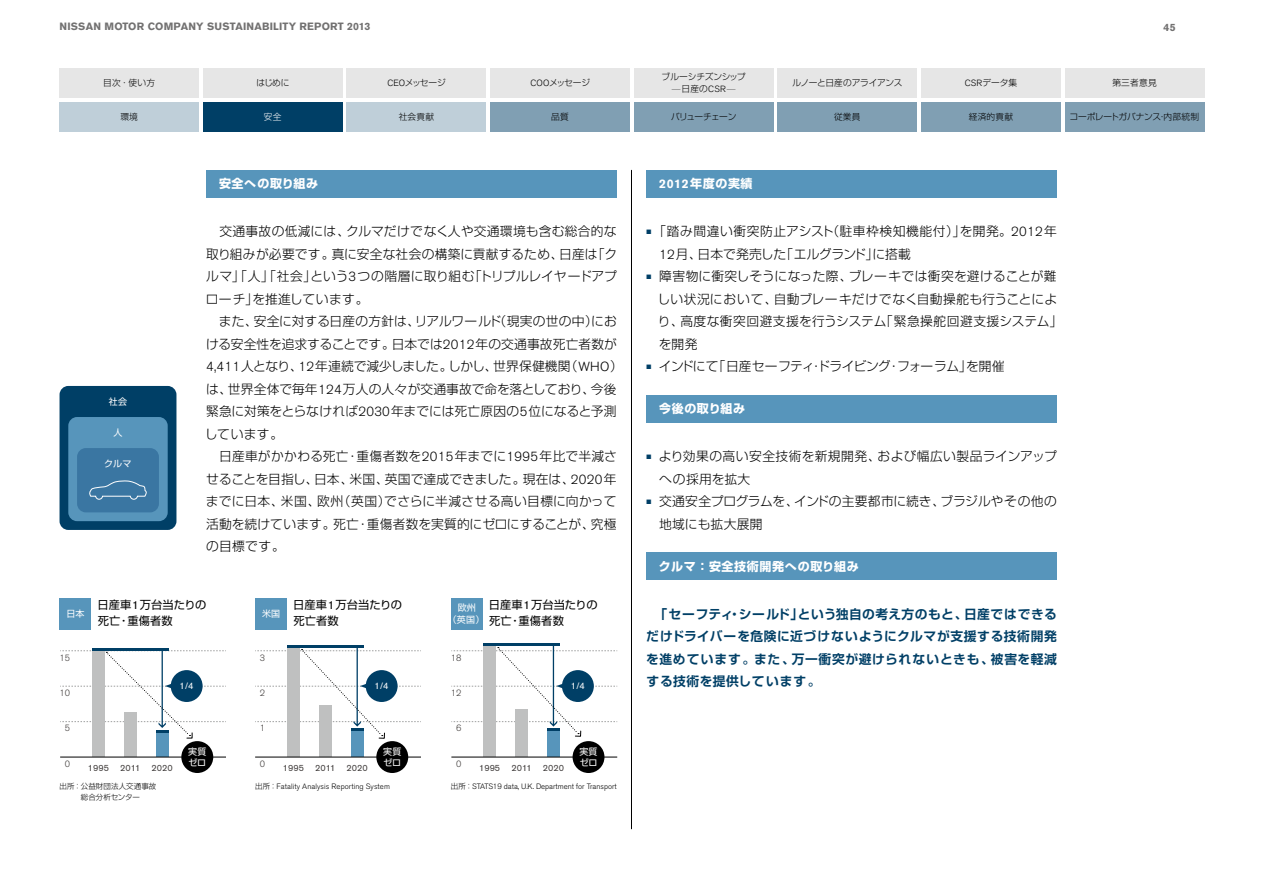
<style>
.page{position:relative;width:1263px;height:893px;background:#fff}
.page>*{position:absolute;margin:0;border:0;box-sizing:border-box;transform-origin:0 0}
.t1{font:300 12.75px/22.5px "Shin Go Pr 5";letter-spacing:.01em;color:#000}
.t2{font:700 12.75px/22.5px "Shin Go Pr 5 De";letter-spacing:.05em;color:#003f66;text-align:justify}
.t3{font:300 12.75px "Shin Go Pr 5";letter-spacing:-.04em;color:#000}
.t4{font:700 12px "Shin Go Pr 5";letter-spacing:.05em;color:#fff}
.t5{font:11.25px/16.5px "Shin Go Pr 5";letter-spacing:.01em;color:#000}
.t6{font:700 10.5px "Nissan AG";letter-spacing:.02em;color:#727171}
.t7{font:9.3px "Nissan AG";color:#fff}
.t8{font:9px "Nissan AG";color:#3e3a39}
.t9{font:9px/11.2px "Shin Go Pr 5";letter-spacing:.01em;color:#fff}
.t10{font:300 9px "Nissan AG";color:#3e3a39}
.t11{font:300 8.7px/12px "Shin Go Pr 5";letter-spacing:-.01em;color:#000;text-align:center}
.t12{font:300 8.7px "Shin Go Pr 5";letter-spacing:-.035em;color:#000}
.t13{font:300 8.7px "Shin Go Pr 5";letter-spacing:-.075em;color:#000}
.t14{font:300 8.7px "Shin Go Pr 5";color:#fff}
.t15{font:300 7.8px "Nissan AG";letter-spacing:.005em;color:#000}
.t16{font:300 7.5px/10.5px "Shin Go Pr 5";letter-spacing:.01em;color:#000}
.s1{font-family:"Nissan AG";font-size:9px}
.s2{font-family:"Nissan AG";font-size:12.3px}
.s3{font-family:"Nissan AG";font-size:13.2px}
.s4{font-family:"Nissan AG";font-size:11.55px}
.s5{font-family:"Shin Go Pr 5";font-size:7.5px}
</style>
<div class="page">
<hr style="left:631px;top:170px;width:1px;height:659px;background:#000">
<div style="left:92px;top:649px;width:13px;height:108px;background:#bfc0c0"></div>
<div style="left:124px;top:712px;width:13px;height:45px;background:#bfc0c0"></div>
<div style="left:156px;top:730px;width:13px;height:27px;background:#5795bb"></div>
<hr style="left:92px;top:649px;width:77px;height:2px;background:#003f66">
<hr style="left:60px;top:757px;width:166px;height:1px;background:#000">
<div style="left:287px;top:646px;width:13px;height:111px;background:#bfc0c0"></div>
<div style="left:351px;top:729px;width:13px;height:28px;background:#5795bb"></div>
<div style="left:319px;top:706px;width:13px;height:51px;background:#bfc0c0"></div>
<hr style="left:255px;top:757px;width:166px;height:1px;background:#000">
<hr style="left:287px;top:646px;width:77px;height:2px;background:#003f66">
<div style="left:483px;top:644px;width:13px;height:113px;background:#bfc0c0"></div>
<div style="left:515px;top:709px;width:13px;height:48px;background:#bfc0c0"></div>
<div style="left:547px;top:729px;width:13px;height:28px;background:#5795bb"></div>
<hr style="left:451px;top:757px;width:166px;height:1px;background:#000">
<hr style="left:483px;top:644px;width:77px;height:2px;background:#003f66">
<div style="left:206px;top:170px;width:411px;height:28px;background:#5795bb"></div>
<div style="left:646px;top:395px;width:411px;height:28px;background:#5795bb"></div>
<div style="left:646px;top:170px;width:411px;height:28px;background:#5795bb"></div>
<div style="left:60px;top:386px;width:116px;height:144px;background:#003f66;border-radius:9px"></div>
<div style="left:68px;top:417px;width:100px;height:104px;background:#5795bb;border-radius:9px"></div>
<div style="left:77px;top:448px;width:82px;height:64px;background:#3a76a2;border-radius:9px"></div>
<svg style="left:89px;top:480px;width:58px;height:20px"></svg>
<div style="left:646px;top:553px;width:411px;height:27px;background:#5795bb"></div>
<div style="left:60px;top:598px;width:31px;height:31px;background:#5795bb"></div>
<div style="left:181px;top:741px;width:32px;height:32px;background:#000;border-radius:50%"></div>
<div style="left:376px;top:741px;width:32px;height:32px;background:#000;border-radius:50%"></div>
<div style="left:573px;top:741px;width:31px;height:32px;background:#000;border-radius:50%"></div>
<div style="left:255px;top:598px;width:32px;height:31px;background:#5795bb"></div>
<div style="left:451px;top:598px;width:32px;height:31px;background:#5795bb"></div>
<svg style="left:60px;top:650px;width:166px;height:89px"></svg>
<svg style="left:255px;top:648px;width:166px;height:91px"></svg>
<svg style="left:451px;top:646px;width:166px;height:91px"></svg>
<div style="left:203px;top:102px;width:139px;height:30px;background:#003f66"></div>
<div style="left:347px;top:102px;width:139px;height:30px;background:#bfcfd9"></div>
<div style="left:490px;top:102px;width:140px;height:30px;background:#809fb3"></div>
<div style="left:921px;top:102px;width:139px;height:30px;background:#809fb3"></div>
<div style="left:778px;top:102px;width:139px;height:30px;background:#809fb3"></div>
<div style="left:634px;top:102px;width:139px;height:30px;background:#809fb3"></div>
<div style="left:203px;top:68px;width:139px;height:30px;background:#e6e6e6"></div>
<div style="left:921px;top:68px;width:139px;height:30px;background:#e6e6e6"></div>
<div style="left:1065px;top:68px;width:139px;height:30px;background:#e6e6e6"></div>
<div style="left:60px;top:68px;width:139px;height:30px;background:#e6e6e6"></div>
<div style="left:347px;top:68px;width:139px;height:30px;background:#e6e6e6"></div>
<div style="left:490px;top:68px;width:140px;height:30px;background:#e6e6e6"></div>
<div style="left:634px;top:68px;width:139px;height:30px;background:#e6e6e6"></div>
<div style="left:778px;top:68px;width:139px;height:30px;background:#e6e6e6"></div>
<div style="left:60px;top:102px;width:139px;height:30px;background:#bfcfd9"></div>
<div style="left:1065px;top:102px;width:139px;height:30px;background:#809fb3"></div>
<p class="t6" style="left:60px;top:20px;width:171px">NISSAN MOTOR COMPANY SUSTAINA</p>
<p class="t6" style="left:262px;top:20px;width:24px">BILITY</p>
<p class="t6" style="left:300px;top:20px;width:23px">REPORT</p>
<p class="t6" style="left:347px;top:20px;width:24px">2013</p>
<p class="t6" style="left:1164px;top:21px;width:13px">45</p>
<p class="t11" style="left:662px;top:70px;width:85px">ブルーシチズンシップ<sup>–</sup>日産の<span class="s1">CSR</span><sup>–</sup></p>
<p class="t12" style="left:792px;top:76px;width:112px">ルノーと日産のアライアンス</p>
<p class="t11" style="left:103px;top:76px;width:53px">目次・使い方</p>
<p class="t11" style="left:256px;top:76px;width:35px">はじめに</p>
<p class="t11" style="left:387px;top:76px;width:60px"><span class="s1">CEO</span>メッセージ</p>
<p class="t11" style="left:530px;top:76px;width:61px"><span class="s1">COO</span>メッセージ</p>
<p class="t11" style="left:965px;top:76px;width:54px"><span class="s1">CSR</span>データ集</p>
<p class="t11" style="left:1112px;top:76px;width:46px">第三者意見</p>
<p class="t11" style="left:120px;top:110px;width:19px">環境</p>
<p class="t11" style="left:1069px;top:110px;width:131px">コーポレートガバナンス・内部統制</p>
<p class="t14" style="left:264px;top:110px;width:19px">安全</p>
<p class="t11" style="left:399px;top:110px;width:37px">社会貢献</p>
<p class="t11" style="left:551px;top:110px;width:19px">品質</p>
<p class="t13" style="left:671px;top:110px;width:67px">バリューチェーン</p>
<p class="t11" style="left:834px;top:110px;width:28px">従業員</p>
<p class="t11" style="left:969px;top:110px;width:46px">経済的貢献</p>
<p class="t9" style="left:109px;top:395px;width:20px">社会</p>
<p class="t9" style="left:113px;top:426px;width:10px">人</p>
<p class="t9" style="left:104px;top:457px;width:29px">クルマ</p>
<p class="t4" style="left:219px;top:174px;width:101px">安全への取り組み</p>
<p class="t4" style="left:659px;top:174px;width:95px"><span class="s2">2012</span>年度の実績</p>
<p class="t1" style="left:659px;top:219px;width:399px;text-indent:-13px"><sup>■</sup> 「踏み間違い衝突防止アシスト（駐車枠検知機能付）」を開発。<span class="s3">2012</span>年<br><span class="s3">12</span>月、日本で発売した「エルグランド」に搭載</p>
<p class="t1" style="left:658px;top:264px;width:406px;text-indent:-11px"><sup>■</sup> 障害物に衝突しそうになった際、ブレーキでは衝突を避けることが難しい状況において、自動ブレーキだけでなく自動操舵も行うことにより、高度な衝突回避支援を行うシステム「緊急操舵回避支援システム」を開発</p>
<p class="t3" style="left:646px;top:356px;width:360px"><sup>■</sup> インドにて「日産セーフティ・ドライビング・フォーラム」を開催</p>
<p class="t1" style="left:206px;top:219px;width:413px;text-align:justify;text-indent:13px">交通事故の低減には、クルマだけでなく人や交通環境も含む総合的な取り組みが必要です。真に安全な社会の構築に貢献するため、日産は「クルマ」「人」「社会」という<span class="s3">3</span>つの階層に取り組む「トリプルレイヤードアプローチ」を推進しています。</p>
<p class="t1" style="left:205px;top:309px;width:420px;text-indent:14px">また、安全に対する日産の方針は、リアルワールド（現実の世の中）における安全性を追求することです。日本では<span class="s3">2012</span>年の交通事故死亡者数が<span class="s3">4,411</span>人となり、<span class="s3">12</span>年連続で減少しました。しかし、世界保健機関（<span class="s3">WHO</span>）は、世界全体で毎年<span class="s3">124</span>万人の人々が交通事故で命を落としており、今後緊急に対策をとらなければ<span class="s3">2030</span>年までには死亡原因の<span class="s3">5</span>位になると予測しています。</p>
<p class="t1" style="left:206px;top:444px;width:413px;text-align:justify;text-indent:13px">日産車がかかわる死亡・重傷者数を<span class="s3">2015</span>年までに<span class="s3">1995</span>年比で半減させることを目指し、日本、米国、英国で達成できました。現在は、<span class="s3">2020</span>年までに日本、米国、欧州（英国）でさらに半減させる高い目標に向かって活動を続けています。死亡・重傷者数を実質的にゼロにすることが、究極の目標です。</p>
<p class="t1" style="left:659px;top:444px;width:399px;text-indent:-13px"><sup>■</sup> より効果の高い安全技術を新規開発、および幅広い製品ラインアップへの採用を拡大</p>
<p class="t4" style="left:659px;top:399px;width:88px">今後の取り組み</p>
<p class="t1" style="left:659px;top:489px;width:399px;text-indent:-13px"><sup>■</sup> 交通安全プログラムを、インドの主要都市に続き、ブラジルやその他の地域にも拡大展開</p>
<p class="t4" style="left:659px;top:557px;width:201px">クルマ：安全技術開発への取り組み</p>
<p class="t9" style="left:66px;top:607px;width:19px">日本</p>
<p class="t5" style="left:98px;top:595px;width:110px">日産車<span class="s4">1</span>万台当たりの死亡・重傷者数</p>
<p class="t5" style="left:293px;top:595px;width:110px">日産車<span class="s4">1</span>万台当たりの死亡者数</p>
<p class="t5" style="left:489px;top:595px;width:110px">日産車<span class="s4">1</span>万台当たりの死亡・重傷者数</p>
<p class="t9" style="left:262px;top:607px;width:20px">米国</p>
<p class="t9" style="left:448px;top:601px;width:38px;text-align:center">欧州<br>（英国）</p>
<p class="t10" style="left:60px;top:652px;width:12px">15</p>
<p class="t10" style="left:60px;top:688px;width:12px">10</p>
<p class="t10" style="left:65px;top:723px;width:7px">5</p>
<p class="t10" style="left:65px;top:759px;width:7px">0</p>
<p class="t7" style="left:180px;top:681px;width:16px">1/4</p>
<p class="t8" style="left:88px;top:763px;width:86px">1995 2011 2020</p>
<p class="t9" style="left:188px;top:745px;width:20px">実質ゼロ</p>
<p class="t10" style="left:260px;top:652px;width:7px">3</p>
<p class="t10" style="left:260px;top:688px;width:7px">2</p>
<p class="t10" style="left:260px;top:723px;width:7px">1</p>
<p class="t10" style="left:260px;top:759px;width:7px">0</p>
<p class="t7" style="left:375px;top:681px;width:16px">1/4</p>
<p class="t8" style="left:283px;top:763px;width:86px">1995 2011 2020</p>
<p class="t9" style="left:383px;top:745px;width:20px">実質ゼロ</p>
<p class="t10" style="left:451px;top:652px;width:12px">18</p>
<p class="t10" style="left:451px;top:688px;width:12px">12</p>
<p class="t10" style="left:456px;top:723px;width:7px">6</p>
<p class="t10" style="left:456px;top:759px;width:7px">0</p>
<p class="t7" style="left:571px;top:681px;width:16px">1/4</p>
<p class="t8" style="left:479px;top:763px;width:86px">1995 2011 2020</p>
<p class="t9" style="left:579px;top:745px;width:20px">実質ゼロ</p>
<p class="t16" style="left:81px;top:781px;width:77px;text-indent:-21px">出所：公益財団法人交通事故総合分析センター</p>
<p class="t15" style="left:255px;top:782px;width:136px"><span class="s5">出所：</span>Fatality Analysis Reporting System</p>
<p class="t15" style="left:451px;top:782px;width:167px"><span class="s5">出所：</span>STATS19 data, U.K. Department for Transport</p>
<p class="t2" style="left:646px;top:601px;width:412px;text-indent:8px">「セーフティ・シールド」という独自の考え方のもと、日産ではできるだけドライバーを危険に近づけないようにクルマが支援する技術開発を進めています。また、万一衝突が避けられないときも、被害を軽減する技術を提供しています。</p>
</div>
